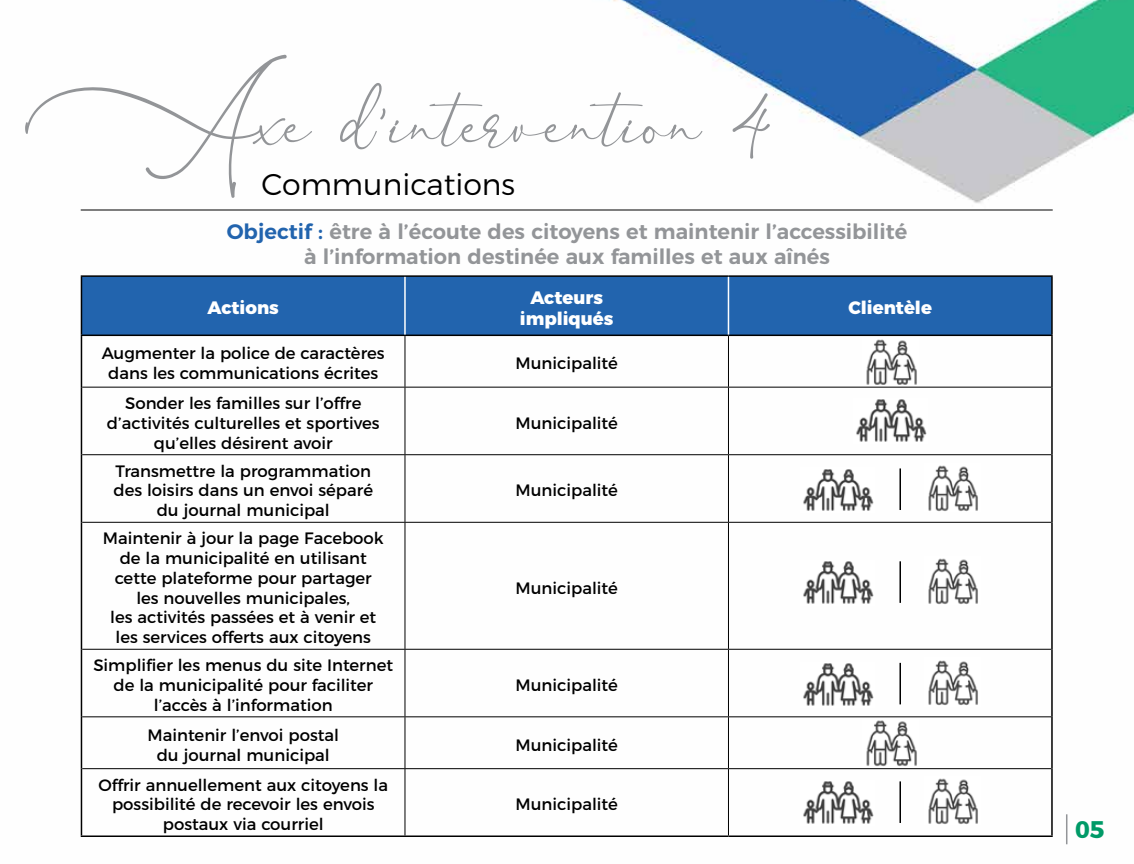
<style>
.page{position:relative;width:1134px;height:864px;background:#fff}
.page>*{position:absolute;margin:0;border:0;box-sizing:border-box;transform-origin:0 0}
.t1{font:90px "Asmelina Harley";color:#939598}
.t2{font:300 30px "Montserrat";color:#000}
.t3{font:700 24px "Montserrat";color:#009a67}
.t4{font:600 21px/25.2px "Montserrat";color:#939598;text-align:center}
.t5{font:800 18px/21.6px "Montserrat";color:#fff;text-align:center}
.t6{font:16.5px/19.8px "Montserrat";color:#000;text-align:center}
.s1{color:#2264ae}
</style>
<div class="page">
<img style="left:80px;top:0;width:1054px;height:845px">
<hr style="left:1066px;top:814px;width:1px;height:30px;background:#939598">
<hr style="left:81px;top:210px;width:972px;height:1px;background:#000">
<div style="left:82px;top:277px;width:969px;height:58px;background:#2264ae"></div>
<hr style="left:81px;top:275px;width:324px;height:2px;background:#000">
<hr style="left:81px;top:277px;width:1px;height:58px;background:#000">
<hr style="left:405px;top:275px;width:323px;height:2px;background:#000">
<hr style="left:728px;top:275px;width:325px;height:2px;background:#000">
<hr style="left:1051px;top:277px;width:2px;height:58px;background:#000">
<hr style="left:81px;top:335px;width:324px;height:1px;background:#000">
<hr style="left:81px;top:336px;width:1px;height:51px;background:#000">
<hr style="left:405px;top:335px;width:323px;height:1px;background:#000">
<hr style="left:728px;top:335px;width:325px;height:1px;background:#000">
<hr style="left:1051px;top:336px;width:2px;height:51px;background:#000">
<hr style="left:81px;top:387px;width:1px;height:68px;background:#000">
<hr style="left:1051px;top:387px;width:2px;height:68px;background:#000">
<hr style="left:81px;top:455px;width:1px;height:67px;background:#000">
<hr style="left:1051px;top:455px;width:2px;height:67px;background:#000">
<hr style="left:81px;top:522px;width:1px;height:127px;background:#000">
<hr style="left:1051px;top:522px;width:2px;height:127px;background:#000">
<hr style="left:81px;top:649px;width:1px;height:68px;background:#000">
<hr style="left:1051px;top:649px;width:2px;height:68px;background:#000">
<hr style="left:81px;top:717px;width:1px;height:52px;background:#000">
<hr style="left:1051px;top:717px;width:2px;height:52px;background:#000">
<hr style="left:81px;top:769px;width:1px;height:67px;background:#000">
<hr style="left:1051px;top:769px;width:2px;height:67px;background:#000">
<hr style="left:81px;top:836px;width:324px;height:1px;background:#000">
<hr style="left:405px;top:836px;width:323px;height:1px;background:#000">
<hr style="left:728px;top:836px;width:325px;height:1px;background:#000">
<hr style="left:404px;top:277px;width:2px;height:58px;background:#fff">
<hr style="left:728px;top:277px;width:1px;height:58px;background:#fff">
<hr style="left:405px;top:336px;width:1px;height:51px;background:#000">
<hr style="left:728px;top:336px;width:1px;height:51px;background:#000">
<hr style="left:82px;top:387px;width:323px;height:1px;background:#000">
<hr style="left:405px;top:387px;width:323px;height:1px;background:#000">
<hr style="left:405px;top:388px;width:1px;height:66px;background:#000">
<hr style="left:728px;top:387px;width:323px;height:1px;background:#000">
<hr style="left:728px;top:388px;width:1px;height:66px;background:#000">
<hr style="left:82px;top:454px;width:323px;height:1px;background:#000">
<hr style="left:405px;top:454px;width:323px;height:1px;background:#000">
<hr style="left:405px;top:455px;width:1px;height:67px;background:#000">
<hr style="left:728px;top:454px;width:323px;height:1px;background:#000">
<hr style="left:728px;top:455px;width:1px;height:67px;background:#000">
<hr style="left:405px;top:523px;width:1px;height:126px;background:#000">
<hr style="left:728px;top:523px;width:1px;height:126px;background:#000">
<hr style="left:405px;top:650px;width:1px;height:66px;background:#000">
<hr style="left:728px;top:650px;width:1px;height:66px;background:#000">
<hr style="left:405px;top:717px;width:1px;height:51px;background:#000">
<hr style="left:728px;top:717px;width:1px;height:51px;background:#000">
<hr style="left:405px;top:769px;width:1px;height:67px;background:#000">
<hr style="left:728px;top:769px;width:1px;height:67px;background:#000">
<hr style="left:82px;top:522px;width:323px;height:1px;background:#000">
<hr style="left:405px;top:522px;width:323px;height:1px;background:#000">
<hr style="left:728px;top:522px;width:323px;height:1px;background:#000">
<hr style="left:82px;top:649px;width:323px;height:1px;background:#000">
<hr style="left:405px;top:649px;width:323px;height:1px;background:#000">
<hr style="left:728px;top:649px;width:323px;height:1px;background:#000">
<hr style="left:82px;top:716px;width:323px;height:1px;background:#000">
<hr style="left:405px;top:716px;width:323px;height:1px;background:#000">
<hr style="left:728px;top:716px;width:323px;height:1px;background:#000">
<hr style="left:82px;top:768px;width:323px;height:1px;background:#000">
<hr style="left:405px;top:768px;width:323px;height:1px;background:#000">
<hr style="left:728px;top:768px;width:323px;height:1px;background:#000">
<img style="left:853px;top:399px;width:75px;height:45px">
<img style="left:863px;top:338px;width:56px;height:47px">
<img style="left:863px;top:720px;width:56px;height:47px">
<img style="left:800px;top:468px;width:75px;height:45px">
<img style="left:925px;top:463px;width:55px;height:49px">
<hr style="left:899px;top:468px;width:2px;height:42px;background:#000">
<img style="left:800px;top:560px;width:75px;height:46px">
<img style="left:925px;top:556px;width:55px;height:49px">
<hr style="left:899px;top:561px;width:2px;height:42px;background:#000">
<img style="left:800px;top:662px;width:75px;height:45px">
<img style="left:925px;top:658px;width:55px;height:48px">
<hr style="left:899px;top:663px;width:2px;height:41px;background:#000">
<img style="left:800px;top:781px;width:75px;height:45px">
<img style="left:925px;top:776px;width:55px;height:49px">
<hr style="left:899px;top:781px;width:2px;height:42px;background:#000">
<h1 class="t1" style="left:27px;top:74px;width:744px">Axe d’intervention 4</h1>
<h2 class="t2" style="left:262px;top:161px;width:255px">Communications</h2>
<p class="t4" style="left:227px;top:217px;width:682px"><span class="s1">Objectif :</span> être à l’écoute des citoyens et maintenir l’accessibilité à l’information destinée aux familles et aux aînés</p>
<p class="t5" style="left:208px;top:296px;width:73px">Actions</p>
<p class="t5" style="left:520px;top:285px;width:95px">Acteurs impliqués</p>
<p class="t5" style="left:848px;top:296px;width:85px">Clientèle</p>
<p class="t6" style="left:102px;top:342px;width:284px">Augmenter la police de caractères dans les communications écrites</p>
<p class="t6" style="left:516px;top:352px;width:104px">Municipalité</p>
<p class="t6" style="left:107px;top:392px;width:274px">Sonder les familles sur l’offre d’activités culturelles et sportives qu’elles désirent avoir</p>
<p class="t6" style="left:516px;top:412px;width:104px">Municipalité</p>
<p class="t6" style="left:113px;top:460px;width:261px">Transmettre la programmation des loisirs dans un envoi séparé du journal municipal</p>
<p class="t6" style="left:103px;top:527px;width:282px">Maintenir à jour la page Facebook de la municipalité en utilisant cette plateforme pour partager les nouvelles municipales,<br>les activités passées et à venir et les services offerts aux citoyens</p>
<p class="t6" style="left:93px;top:654px;width:301px">Simplifier les menus du site Internet de la municipalité pour faciliter l’accès à l’information</p>
<p class="t6" style="left:516px;top:479px;width:104px">Municipalité</p>
<p class="t6" style="left:516px;top:577px;width:104px">Municipalité</p>
<p class="t6" style="left:516px;top:674px;width:104px">Municipalité</p>
<p class="t6" style="left:147px;top:724px;width:193px">Maintenir l’envoi postal du journal municipal</p>
<p class="t6" style="left:516px;top:734px;width:104px">Municipalité</p>
<p class="t6" style="left:98px;top:774px;width:291px">Offrir annuellement aux citoyens la possibilité de recevoir les envois postaux via courriel</p>
<p class="t6" style="left:516px;top:793px;width:104px">Municipalité</p>
<h3 class="t3" style="left:1075px;top:809px;width:31px">05</h3>
</div>
